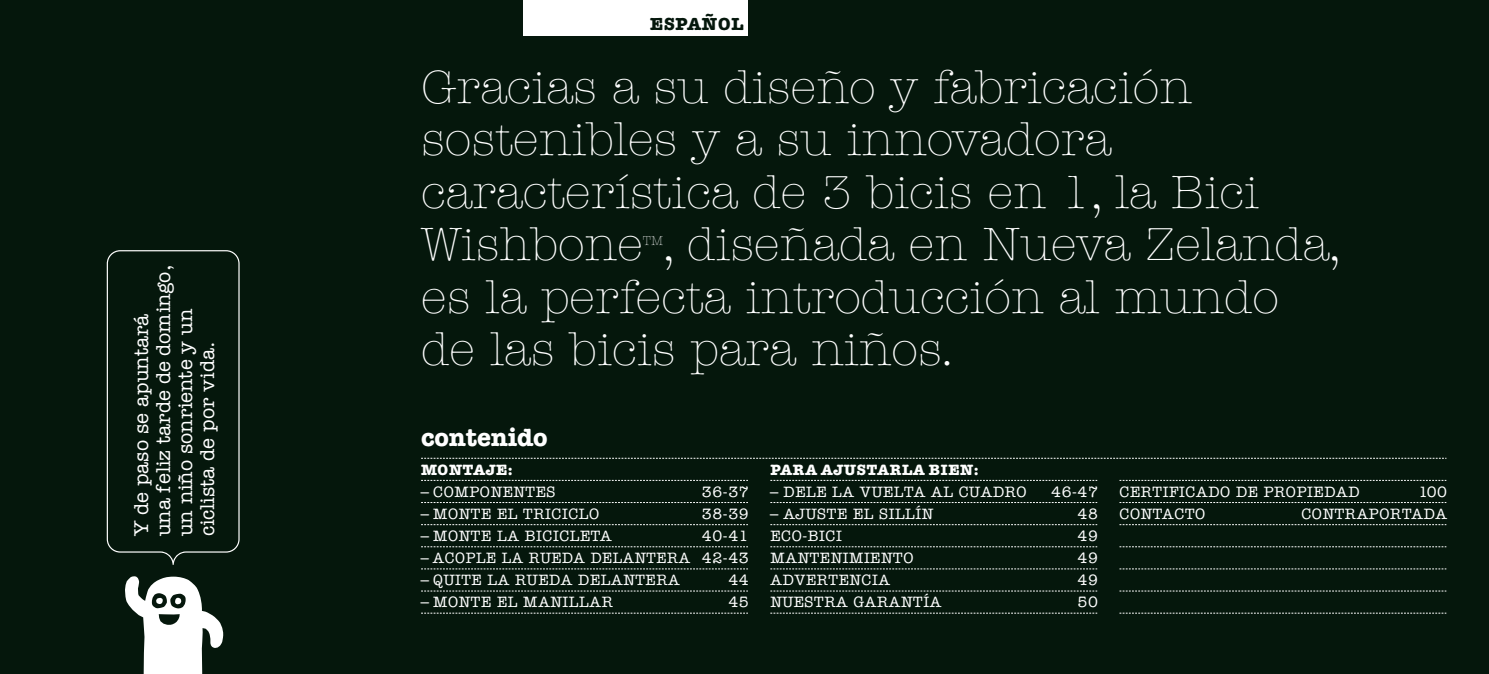
<style>
.page{position:relative;width:1489px;height:674px;background:#fff}
.page>*{position:absolute;margin:0;border:0;box-sizing:border-box;transform-origin:0 0}
.t1{font:300 47px/52.5px "American Typewriter";color:#fff}
.t2{font:700 25px "American Typewriter";color:#fff}
.t3{font:500 20px/22px "American Typewriter";color:#fff}
.t4{font:700 17.5px "American Typewriter";letter-spacing:.04em;color:#05170c}
.t5{font:500 15px "American Typewriter";letter-spacing:.04em;color:#fff}
.t6{font:700 15px "American Typewriter";letter-spacing:.04em;color:#fff}
.t7{font:300 12.75px "American Typewriter";color:#fff}
</style>
<div class="page">
<div style="left:0;top:0;width:1488px;height:673px;background:#05170c"></div>
<svg style="left:421px;top:457px;width:1025px;height:1px"></svg>
<svg style="left:421px;top:479px;width:327px;height:1px"></svg>
<svg style="left:421px;top:568px;width:327px;height:1px"></svg>
<svg style="left:421px;top:524px;width:327px;height:1px"></svg>
<svg style="left:421px;top:612px;width:327px;height:1px"></svg>
<svg style="left:421px;top:502px;width:327px;height:1px"></svg>
<svg style="left:421px;top:590px;width:327px;height:1px"></svg>
<svg style="left:421px;top:546px;width:327px;height:1px"></svg>
<svg style="left:770px;top:479px;width:327px;height:1px"></svg>
<svg style="left:770px;top:568px;width:327px;height:1px"></svg>
<svg style="left:770px;top:524px;width:327px;height:1px"></svg>
<svg style="left:770px;top:612px;width:327px;height:1px"></svg>
<svg style="left:770px;top:502px;width:327px;height:1px"></svg>
<svg style="left:770px;top:590px;width:327px;height:1px"></svg>
<svg style="left:770px;top:546px;width:327px;height:1px"></svg>
<svg style="left:1119px;top:479px;width:327px;height:1px"></svg>
<svg style="left:1119px;top:568px;width:327px;height:1px"></svg>
<svg style="left:1119px;top:524px;width:327px;height:1px"></svg>
<svg style="left:1119px;top:612px;width:327px;height:1px"></svg>
<svg style="left:1119px;top:502px;width:327px;height:1px"></svg>
<svg style="left:1119px;top:590px;width:327px;height:1px"></svg>
<svg style="left:1119px;top:546px;width:327px;height:1px"></svg>
<svg style="left:107px;top:250px;width:132px;height:314px"></svg>
<svg style="left:125px;top:576px;width:98px;height:97px"></svg>
<div style="left:522px;top:0;width:225px;height:35px;background:#fff"></div>
<h3 class="t3" style="left:130px;top:536px;width:273px;rotate:-90deg">Y DE PASO SE APUNTARÁ<br>UNA FELIZ TARDE DE DOMINGO,<br>UN NIÑO SONRIENTE Y UN<br>CICLISTA DE POR VIDA.</h3>
<p class="t4" style="left:650px;top:13px;width:95px">ESPAÑOL</p>
<h1 class="t1" style="left:421px;top:62px;width:920px">Gracias a su diseño y fabricación sostenibles y a su innovadora característica de 3 bicis en 1, la Bici Wishbone , diseñada en Nueva Zelanda,</h1>
<p class="t7" style="left:643px;top:233px;width:22px">TM</p>
<h1 class="t1" style="left:421px;top:271px;width:859px">es la perfecta introducción al mundo de las bicis para niños.</h1>
<h2 class="t2" style="left:421px;top:421px;width:128px">CONTENIDO</h2>
<p class="t6" style="left:421px;top:460px;width:93px">MONTAJE:</p>
<p class="t5" style="left:421px;top:482px;width:136px">– COMPONENTES</p>
<p class="t5" style="left:702px;top:482px;width:48px">36-37</p>
<p class="t5" style="left:421px;top:504px;width:180px">– MONTE EL TRICICLO</p>
<p class="t5" style="left:702px;top:504px;width:48px">38-39</p>
<p class="t5" style="left:421px;top:526px;width:192px">– MONTE LA BICICLETA</p>
<p class="t5" style="left:702px;top:526px;width:48px">40-41</p>
<p class="t5" style="left:421px;top:548px;width:329px">– ACOPLE LA RUEDA DELANTERA 42-43</p>
<p class="t5" style="left:421px;top:570px;width:260px">– QUITE LA RUEDA DELANTERA</p>
<p class="t5" style="left:728px;top:570px;width:22px">44</p>
<p class="t5" style="left:421px;top:592px;width:193px">– MONTE EL MANILLAR</p>
<p class="t5" style="left:728px;top:592px;width:22px">45</p>
<p class="t6" style="left:770px;top:460px;width:13px">PARA</p>
<p class="t6" style="left:820px;top:460px;width:13px">AJUSTARLA</p>
<p class="t6" style="left:928px;top:460px;width:51px">BIEN:</p>
<p class="t5" style="left:770px;top:482px;width:258px">– DELE LA VUELTA AL CUADRO</p>
<p class="t5" style="left:1051px;top:482px;width:48px">46-47</p>
<p class="t5" style="left:770px;top:504px;width:164px">– AJUSTE EL SILLÍN</p>
<p class="t5" style="left:1077px;top:504px;width:22px">48</p>
<p class="t5" style="left:770px;top:526px;width:73px">ECO-BICI</p>
<p class="t5" style="left:1077px;top:526px;width:22px">49</p>
<p class="t5" style="left:770px;top:548px;width:12px">MANTENIMIENTO</p>
<p class="t5" style="left:1077px;top:548px;width:22px">49</p>
<p class="t5" style="left:770px;top:570px;width:12px">ADVERTENCIA</p>
<p class="t5" style="left:1077px;top:570px;width:22px">49</p>
<p class="t5" style="left:770px;top:593px;width:173px">NUESTRA GARANTÍA</p>
<p class="t5" style="left:1077px;top:593px;width:22px">50</p>
<p class="t5" style="left:1119px;top:482px;width:241px">CERTIFICADO DE PROPIEDAD</p>
<p class="t5" style="left:1418px;top:482px;width:30px">100</p>
<p class="t5" style="left:1119px;top:504px;width:87px">CONTACTO</p>
<p class="t5" style="left:1301px;top:504px;width:147px">CONTRAPORTADA</p>
</div>
